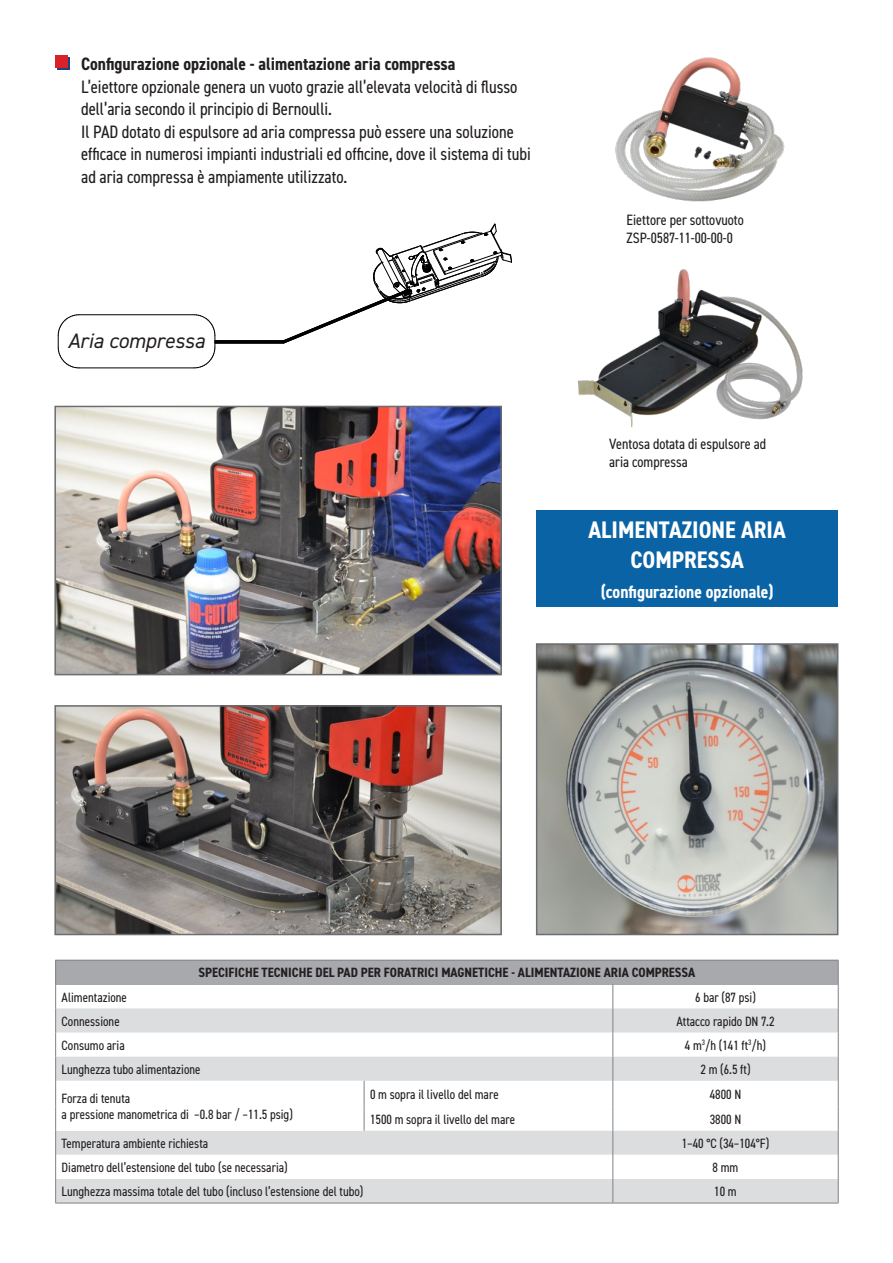
<style>
.page{position:relative;width:893px;height:1263px;background:#fff}
.page>*{position:absolute;margin:0;border:0;box-sizing:border-box;transform-origin:0 0}
.t1{font:700 condensed 24px "DIN2014";color:#fff}
.t2{font:italic 21px "DIN2014";color:#231f20}
.tekst_wozki_lista_wy{font:condensed 18px/22.5px "DIN2014";color:#231f20}
.tekst_wozki_lista_wy-2{font:700 condensed 18px "DIN2014";color:#231f20}
.t3{font:700 condensed 18px "DIN2014";color:#fff}
.tekst_wozki_lista_wy-3{font:condensed 15px/18px "DIN2014";color:#231f20}
.w_tabelce_tresc{font:condensed 13.5px "DIN2014";color:#231f20}
.w_tabelce_tresc_2{font:700 condensed 13.5px "DIN2014";color:#231f20}
</style>
<div class="page">
<img style="left:577px;top:269px;width:226px;height:159px">
<img style="left:615px;top:57px;width:170px;height:145px">
<div style="left:57px;top:57px;width:13px;height:13px;background:#1a4383"></div>
<div style="left:55px;top:55px;width:13px;height:13px;background:#da2128"></div>
<div style="left:56px;top:960px;width:782px;height:24px;background:#a8a9ad"></div>
<svg style="left:56px;top:1008px;width:782px;height:195px;fill:#dcdddf"></svg>
<svg style="left:56px;top:1081px;width:782px;height:98px"></svg>
<hr style="left:55px;top:960px;width:309px;height:1px;background:#808285">
<hr style="left:364px;top:960px;width:249px;height:1px;background:#808285">
<hr style="left:613px;top:960px;width:226px;height:1px;background:#808285">
<svg style="left:364px;top:1081px;width:1px;height:50px"></svg>
<svg style="left:55px;top:960px;width:1px;height:243px"></svg>
<svg style="left:612px;top:984px;width:1px;height:219px"></svg>
<svg style="left:838px;top:960px;width:1px;height:243px"></svg>
<hr style="left:55px;top:1203px;width:309px;height:1px;background:#808285">
<hr style="left:364px;top:1203px;width:249px;height:1px;background:#808285">
<hr style="left:613px;top:1203px;width:226px;height:1px;background:#808285">
<div style="left:537px;top:511px;width:301px;height:96px;background:#0963a5"></div>
<img style="left:539px;top:646px;width:296px;height:286px">
<div style="left:536px;top:643px;width:302px;height:292px;border:2px solid #6c6d70"></div>
<img style="left:57px;top:708px;width:442px;height:224px">
<div style="left:54px;top:705px;width:448px;height:230px;border:2px solid #6c6d70"></div>
<img style="left:57px;top:409px;width:442px;height:263px">
<div style="left:54px;top:406px;width:448px;height:269px;border:2px solid #6c6d70"></div>
<hr style="left:79px;top:368px;width:115px;height:1px;background:#000">
<svg style="left:58px;top:223px;width:454px;height:145px"></svg>
<div style="left:61px;top:331px;width:151px;height:21px;background:#fff"></div>
<p class="tekst_wozki_lista_wy-2" style="left:81px;top:52px;width:376px">Configurazione opzionale - alimentazione aria compressa</p>
<p class="tekst_wozki_lista_wy" style="left:81px;top:75px;width:438px">L’eiettore opzionale genera un vuoto grazie all’elevata velocità di flusso dell’aria secondo il principio di Bernoulli.</p>
<p class="tekst_wozki_lista_wy" style="left:81px;top:120px;width:451px">Il PAD dotato di espulsore ad aria compressa può essere una soluzione efficace in numerosi impianti industriali ed officine, dove il sistema di tubi ad aria compressa è ampiamente utilizzato.</p>
<p class="t2" style="left:68px;top:327px;width:138px">Aria compressa</p>
<p class="tekst_wozki_lista_wy-3" style="left:627px;top:210px;width:119px">Eiettore per sottovuoto</p>
<p class="tekst_wozki_lista_wy-3" style="left:627px;top:228px;width:108px">ZSP-0587-11-00-00-0</p>
<p class="tekst_wozki_lista_wy-3" style="left:609px;top:434px;width:158px">Ventosa dotata di espulsore ad aria compressa</p>
<p class="t1" style="left:589px;top:514px;width:199px">ALIMENTAZIONE ARIA</p>
<p class="t1" style="left:631px;top:544px;width:115px">COMPRESSA</p>
<p class="t3" style="left:601px;top:580px;width:174px">(configurazione opzionale)</p>
<p class="w_tabelce_tresc_2" style="left:199px;top:964px;width:498px">SPECIFICHE TECNICHE DEL PAD PER FORATRICI MAGNETICHE - ALIMENTAZIONE ARIA COMPRESSA</p>
<p class="w_tabelce_tresc" style="left:62px;top:988px;width:67px">Alimentazione</p>
<p class="w_tabelce_tresc" style="left:695px;top:988px;width:62px">6 bar (87 psi)</p>
<p class="w_tabelce_tresc" style="left:62px;top:1012px;width:60px">Connessione</p>
<p class="w_tabelce_tresc" style="left:677px;top:1012px;width:99px">Attacco rapido DN 7.2</p>
<p class="w_tabelce_tresc" style="left:62px;top:1036px;width:65px">Consumo aria</p>
<p class="w_tabelce_tresc" style="left:685px;top:1036px;width:83px">4 m<sup>3</sup>/h (141 ft<sup>3</sup>/h)</p>
<p class="w_tabelce_tresc" style="left:62px;top:1060px;width:140px">Lunghezza tubo alimentazione</p>
<p class="w_tabelce_tresc" style="left:700px;top:1060px;width:52px">2 m (6.5 ft)</p>
<p class="w_tabelce_tresc" style="left:62px;top:1089px;width:70px">Forza di tenuta</p>
<p class="w_tabelce_tresc" style="left:62px;top:1105px;width:233px">a pressione manometrica di –0.8 bar / –11.5 psig)</p>
<p class="w_tabelce_tresc" style="left:370px;top:1085px;width:130px">0 m sopra il livello del mare</p>
<p class="w_tabelce_tresc" style="left:710px;top:1085px;width:33px">4800 N</p>
<p class="w_tabelce_tresc" style="left:370px;top:1110px;width:147px">1500 m sopra il livello del mare</p>
<p class="w_tabelce_tresc" style="left:710px;top:1110px;width:33px">3800 N</p>
<p class="w_tabelce_tresc" style="left:62px;top:1134px;width:148px">Temperatura ambiente richiesta</p>
<p class="w_tabelce_tresc" style="left:682px;top:1134px;width:89px">1–40 °C (34–104°F)</p>
<p class="w_tabelce_tresc" style="left:62px;top:1158px;width:228px">Diametro dell’estensione del tubo (se necessaria)</p>
<p class="w_tabelce_tresc" style="left:713px;top:1158px;width:27px">8 mm</p>
<p class="w_tabelce_tresc" style="left:62px;top:1182px;width:303px">Lunghezza massima totale del tubo (incluso l’estensione del tubo)</p>
<p class="w_tabelce_tresc" style="left:714px;top:1182px;width:24px">10 m</p>
</div>
